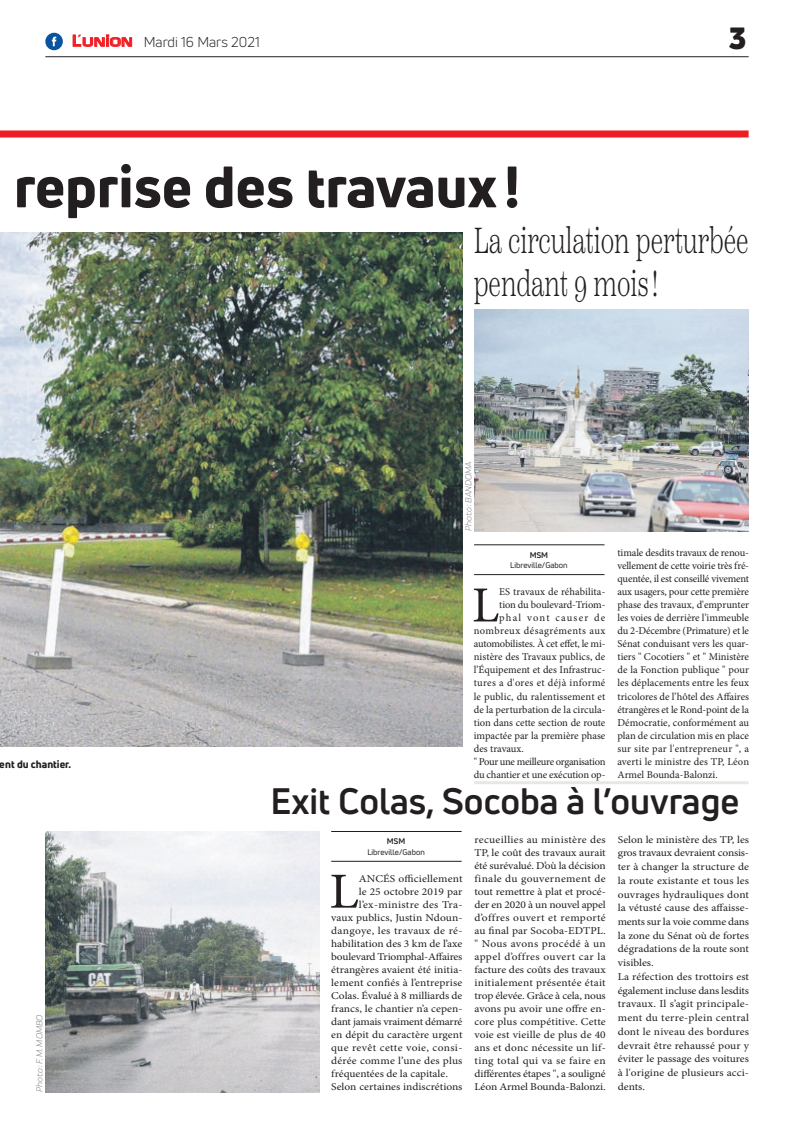
<style>
.page{position:relative;width:794px;height:1129px;background:#fff}
.page>*{position:absolute;margin:0;border:0;box-sizing:border-box;transform-origin:0 0}
.t1{font:800 57px "Uni Neue";color:#231f20}
.t2{font:50.5px "Minion Pro";color:#231f20;scale:1.09 1}
.t3{font:50.5px "Minion Pro";color:#231f20}
.t4{font:300 36px/43.2px "Scotch Text";color:#231f20;scale:.67 1}
.t5{font:700 36px "Uni Neue";color:#231f20}
.t6{font:900 30px "Uni Neue";color:#231f20}
.t7{font:14px "Uni Neue";color:#231f20}
.t8{font:10.5px/13px "Minion Pro";color:#231f20;text-align:justify;scale:1.09 1}
.t9{font:10.5px/13px "Minion Pro";color:#231f20;text-align:justify}
.t10{font:10.5px "Minion Pro";letter-spacing:-.02em;color:#231f20;scale:1.09 1}
.t11{font:10.5px "Minion Pro";letter-spacing:.025em;color:#231f20;scale:1.09 1}
.t12{font:10.5px "Minion Pro";letter-spacing:-.025em;color:#231f20}
.t13{font:10.5px "Minion Pro";letter-spacing:.03em;color:#231f20}
.t14{font:10.5px "Minion Pro";letter-spacing:.04em;color:#231f20}
.t15{font:10.5px "Minion Pro";letter-spacing:.03em;color:#231f20;scale:1.09 1}
.t16{font:10.5px "Minion Pro";letter-spacing:.115em;color:#231f20}
.t17{font:800 10.5px "Uni Neue";color:#231f20}
.t18{font:italic 9px "Praktika";color:#818386}
.t19{font:8px "Uni Neue";color:#231f20}
.t20{font:700 8px "Uni Neue";letter-spacing:-.02em;color:#231f20}
.s1{font-family:"Eurostile";font-weight:600;font-size:15px;color:#ee1d23}
.s2{font-family:"Eurostile";font-weight:600;font-size:11.4px;color:#ee1d23}
</style>
<div class="page">
<hr style="left:45px;top:56px;width:703px;height:1px;background:#231f20">
<svg style="left:72px;top:34px;width:60px;height:13px"></svg>
<div style="left:45px;top:33px;width:18px;height:17px;background:#08549e;border-radius:50%"></div>
<svg style="left:52px;top:37px;width:4px;height:9px"></svg>
<div style="left:0;top:130px;width:748px;height:7px;background:#ee1d23"></div>
<hr style="left:331px;top:860px;width:130px;height:1px;background:#231f20">
<hr style="left:331px;top:831px;width:130px;height:1px;background:#231f20">
<img style="left:45px;top:831px;width:275px;height:260px">
<hr style="left:474px;top:574px;width:130px;height:1px;background:#231f20">
<hr style="left:474px;top:544px;width:130px;height:1px;background:#231f20">
<img style="left:474px;top:310px;width:274px;height:221px">
<img style="left:0;top:232px;width:463px;height:514px">
<hr style="left:474px;top:781px;width:274px;height:3px;background:#e7e8e2">
<h3 class="t7" style="left:72px;top:33px;width:189px"><span class="s1">L</span><span class="s2">UNION</span> Mardi 16 Mars 2021</h3>
<h3 class="t6" style="left:729px;top:17px;width:19px">3</h3>
<h1 class="t1" style="left:14px;top:148px;width:507px">reprise des travaux!</h1>
<h3 class="t4" style="left:474px;top:219px;width:412px">La circulation perturbée pendant 9 mois !</h3>
<p class="t17" style="left:0;top:757px;width:73px">ent du chantier.</p>
<p class="t18" style="left:33px;top:1091px;width:79px;rotate:-90deg">Photo : F. M. MOMBO</p>
<p class="t18" style="left:462px;top:531px;width:71px;rotate:-90deg">Photo : BANDOMA</p>
<p class="t20" style="left:530px;top:549px;width:20px">MSM</p>
<p class="t19" style="left:510px;top:560px;width:59px">Libreville/Gabon</p>
<h2 class="t3" style="left:472px;top:571px;width:29px">L</h2>
<p class="t9" style="left:499px;top:585px;width:108px">ES travaux de réhabilita-</p>
<p class="t9" style="left:499px;top:598px;width:108px">tion du boulevard-Triom-</p>
<p class="t16" style="left:499px;top:611px;width:108px">phal vont causer de</p>
<p class="t14" style="left:474px;top:624px;width:133px">nombreux désagréments aux</p>
<p class="t9" style="left:474px;top:637px;width:133px">automobilistes. À cet effet, le mi-</p>
<p class="t9" style="left:474px;top:650px;width:133px">nistère des Travaux publics, de</p>
<p class="t9" style="left:474px;top:663px;width:133px">l’Équipement et des Infrastruc-</p>
<p class="t13" style="left:474px;top:676px;width:133px">tures a d'ores et déjà informé</p>
<p class="t9" style="left:474px;top:689px;width:133px">le public, du ralentissement et</p>
<p class="t9" style="left:474px;top:702px;width:133px">de la perturbation de la circula-</p>
<p class="t9" style="left:474px;top:715px;width:133px">tion dans cette section de route</p>
<p class="t9" style="left:474px;top:728px;width:133px">impactée par la première phase</p>
<p class="t9" style="left:474px;top:741px;width:52px">des travaux.</p>
<p class="t12" style="left:474px;top:754px;width:133px">" Pour une meilleure organisation</p>
<p class="t9" style="left:474px;top:767px;width:133px">du chantier et une exécution op-</p>
<p class="t9" style="left:617px;top:546px;width:133px">timale desdits travaux de renou&shy;vellement de cette voirie très fré&shy;quentée, il est conseillé vivement aux usagers, pour cette première phase des travaux, d'emprunter les voies de derrière l’immeuble du 2-Décembre (Primature) et le Sénat conduisant vers les quar&shy;tiers " Cocotiers " et " Ministère de la Fonction publique " pour les déplacements entre les feux tricolores de l’hôtel des Affaires étrangères et le Rond-point de la Démocratie, conformément au plan de circulation mis en place sur site par l'entrepreneur ", a averti le ministre des TP, Léon Armel Bounda-Balonzi.</p>
<h3 class="t5" style="left:270px;top:778px;width:470px">Exit Colas, Socoba à l’ouvrage</h3>
<p class="t20" style="left:387px;top:836px;width:20px">MSM</p>
<p class="t19" style="left:367px;top:846px;width:59px">Libreville/Gabon</p>
<p class="t8" style="left:474px;top:832px;width:122px">recueillies au ministère des TP, le coût des travaux aurait été surévalué. D’où la décision finale du gouvernement de tout remettre à plat et procé&shy;der en 2020 à un nouvel appel d’offres ouvert et remporté au final par Socoba-EDTPL. " Nous avons procédé à un appel d’offres ouvert car la facture des coûts des travaux initialement présentée était trop élevée. Grâce à cela, nous avons pu avoir une offre en&shy;core plus compétitive. Cette voie est vieille de plus de 40 ans et donc nécessite un lif&shy;ting total qui va se faire en différentes étapes ", a souligné Léon Armel Bounda-Balonzi.</p>
<p class="t8" style="left:618px;top:832px;width:122px;line-height:13.7px;text-align:left">Selon le ministère des TP, les gros travaux devraient consis&shy;ter à changer la structure de la route existante et tous les ouvrages hydrauliques dont la vétusté cause des affaisse&shy;ments sur la voie comme dans la zone du Sénat où de fortes dégradations de la route sont visibles.<br>La réfection des trottoirs est également incluse dans lesdits travaux. Il s’agit principale&shy;ment du terre-plein central dont le niveau des bordures devrait être rehaussé pour y éviter le passage des voitures à l'origine de plusieurs acci&shy;dents.</p>
<h2 class="t2" style="left:329px;top:857px;width:29px">L</h2>
<p class="t8" style="left:359px;top:871px;width:97px">ANCÉS officiellement</p>
<p class="t8" style="left:359px;top:884px;width:97px">le 25 octobre 2019 par</p>
<p class="t15" style="left:359px;top:897px;width:97px">l’ex-ministre des Tra-</p>
<p class="t8" style="left:331px;top:910px;width:122px">vaux publics, Justin Ndoun-</p>
<p class="t11" style="left:331px;top:923px;width:122px">dangoye, les travaux de ré-</p>
<p class="t8" style="left:331px;top:936px;width:122px">habilitation des 3 km de l’axe</p>
<p class="t10" style="left:331px;top:949px;width:122px">boulevard Triomphal-Affaires</p>
<p class="t8" style="left:331px;top:962px;width:122px">étrangères avaient été initia-</p>
<p class="t8" style="left:331px;top:975px;width:122px">lement confiés à l’entreprise</p>
<p class="t8" style="left:331px;top:988px;width:122px">Colas. Évalué à 8 milliards de</p>
<p class="t8" style="left:331px;top:1001px;width:122px">francs, le chantier n’a cepen-</p>
<p class="t10" style="left:331px;top:1014px;width:122px">dant jamais vraiment démarré</p>
<p class="t8" style="left:331px;top:1027px;width:122px">en dépit du caractère urgent</p>
<p class="t11" style="left:331px;top:1040px;width:122px">que revêt cette voie, consi-</p>
<p class="t8" style="left:331px;top:1053px;width:122px">dérée comme l’une des plus</p>
<p class="t8" style="left:331px;top:1066px;width:109px">fréquentées de la capitale.</p>
<p class="t8" style="left:331px;top:1079px;width:122px">Selon certaines indiscrétions</p>
</div>
